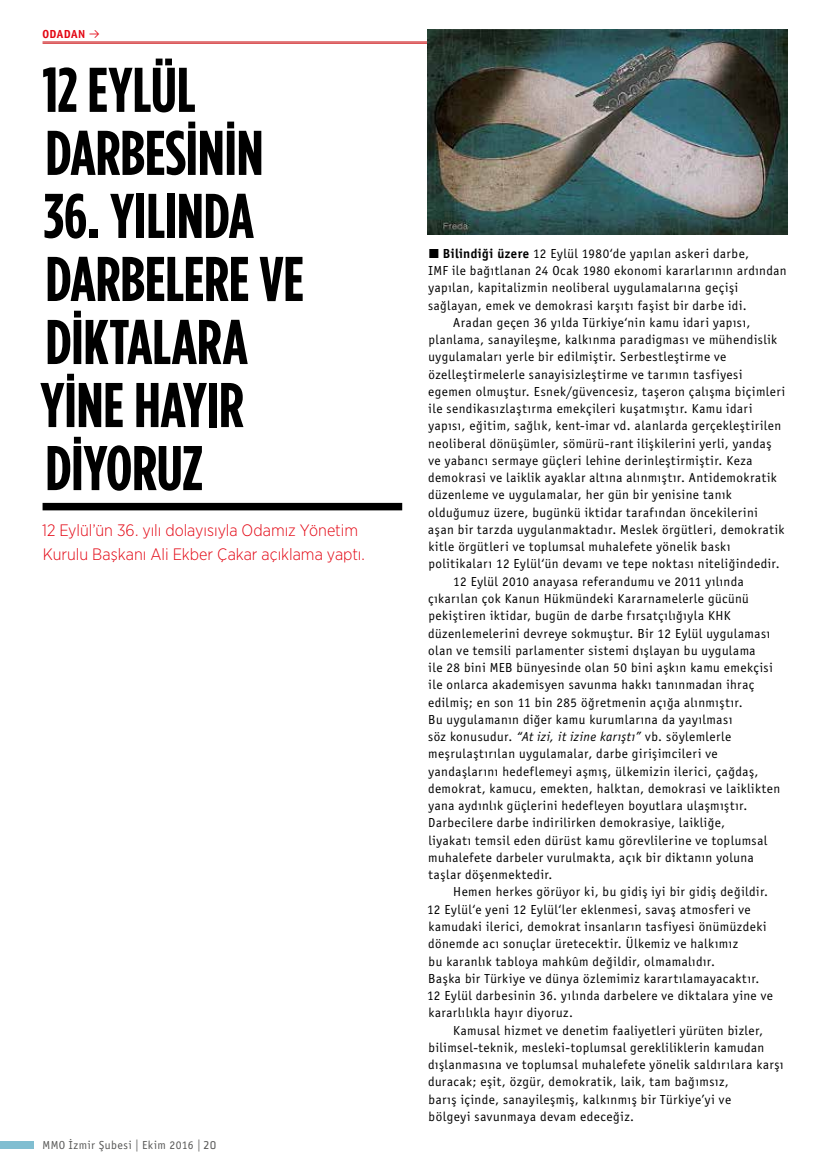
<style>
.page{position:relative;width:830px;height:1170px;background:#fff}
.page>*{position:absolute;margin:0;border:0;box-sizing:border-box;transform-origin:0 0}
.t1{font:700 63px/63px "Gotham Condensed";letter-spacing:-.005em;color:#000}
.t2{font:300 16.5px/24px "Gotham Narrow";color:#e30613}
.t3{font:13.5px "Officina Sans";letter-spacing:.035em;color:#000}
.t4{font:12px "Officina Sans";letter-spacing:.035em;color:#575756}
.t5{font:700 12px "Officina Sans";letter-spacing:.03em;color:#e30613}
.s1{font-family:"Klavika";font-weight:400}
.s2{font-family:"Klavika"}
.s3{font-family:"Klavika Arrows";font-weight:700}
.s4{font-weight:700}
.s5{font-style:italic}
</style>
<div class="page">
<div style="left:0;top:1140px;width:34px;height:8px;background:#80bed1"></div>
<hr style="left:43px;top:42px;width:744px;height:1px;background:#cd171a">
<hr style="left:43px;top:43px;width:744px;height:1px;background:#cd171a">
<div style="left:43px;top:503px;width:359px;height:7px;background:#000"></div>
<img style="left:427px;top:29px;width:360px;height:205px">
<p class="t5" style="left:43px;top:27px;width:59px">ODADAN <span class="s1">•</span></p>
<h1 class="t1" style="left:42px;top:58px;width:223px">12 EYLÜL<br>DARBESİNİN</h1>
<h1 class="t1" style="left:40px;top:184px;width:265px">36. YILINDA<br>DARBELERE VE<br>DİKTALARA<br>YİNE HAYIR<br>DİYORUZ</h1>
<p class="t2" style="left:42px;top:518px;width:324px">12 Eylül’ün 36. yılı dolayısıyla Odamız Yönetim<br>Kurulu Başkanı Ali Ekber Çakar açıklama yaptı.</p>
<p class="t4" style="left:43px;top:1137px;width:175px">MMO İzmir Şubesi <span class="s2">|</span> Ekim 2016 <span class="s2">| 20</span></p>
<p class="t3" style="left:428px;top:246px;width:322px"><span class="s3">(</span> <span class="s4">Bilindiği üzere</span> 12 Eylül 1980‘de yapılan askeri darbe,</p>
<p class="t3" style="left:428px;top:263px;width:359px">IMF ile bağıtlanan 24 Ocak 1980 ekonomi kararlarının ardından</p>
<p class="t3" style="left:428px;top:280px;width:311px">yapılan, kapitalizmin neoliberal uygulamalarına geçişi</p>
<p class="t3" style="left:428px;top:297px;width:320px">sağlayan, emek ve demokrasi karşıtı faşist bir darbe idi.</p>
<p class="t3" style="left:453px;top:315px;width:298px">Aradan geçen 36 yılda Türkiye‘nin kamu idari yapısı,</p>
<p class="t3" style="left:428px;top:332px;width:350px">planlama, sanayileşme, kalkınma paradigması ve mühendislik</p>
<p class="t3" style="left:428px;top:349px;width:299px">uygulamaları yerle bir edilmiştir. Serbestleştirme ve</p>
<p class="t3" style="left:428px;top:366px;width:315px">özelleştirmelerle sanayisizleştirme ve tarımın tasfiyesi</p>
<p class="t3" style="left:428px;top:384px;width:358px">egemen olmuştur. Esnek/güvencesiz, taşeron çalışma biçimleri</p>
<p class="t3" style="left:428px;top:401px;width:325px">ile sendikasızlaştırma emekçileri kuşatmıştır. Kamu idari</p>
<p class="t3" style="left:428px;top:418px;width:354px">yapısı, eğitim, sağlık, kent-imar vd. alanlarda gerçekleştirilen</p>
<p class="t3" style="left:428px;top:435px;width:344px">neoliberal dönüşümler, sömürü-rant ilişkilerini yerli, yandaş</p>
<p class="t3" style="left:428px;top:453px;width:325px">ve yabancı sermaye güçleri lehine derinleştirmiştir. Keza</p>
<p class="t3" style="left:428px;top:470px;width:350px">demokrasi ve laiklik ayaklar altına alınmıştır. Antidemokratik</p>
<p class="t3" style="left:428px;top:487px;width:305px">düzenleme ve uygulamalar, her gün bir yenisine tanık</p>
<p class="t3" style="left:428px;top:504px;width:331px">olduğumuz üzere, bugünkü iktidar tarafından öncekilerini</p>
<p class="t3" style="left:428px;top:522px;width:357px">aşan bir tarzda uygulanmaktadır. Meslek örgütleri, demokratik</p>
<p class="t3" style="left:428px;top:539px;width:303px">kitle örgütleri ve toplumsal muhalefete yönelik baskı</p>
<p class="t3" style="left:428px;top:556px;width:352px">politikaları 12 Eylül‘ün devamı ve tepe noktası niteliğindedir.</p>
<p class="t3" style="left:453px;top:573px;width:292px">12 Eylül 2010 anayasa referandumu ve 2011 yılında</p>
<p class="t3" style="left:428px;top:591px;width:322px">çıkarılan çok Kanun Hükmündeki Kararnamelerle gücünü</p>
<p class="t3" style="left:428px;top:608px;width:303px">pekiştiren iktidar, bugün de darbe fırsatçılığıyla KHK</p>
<p class="t3" style="left:428px;top:625px;width:343px">düzenlemelerini devreye sokmuştur. Bir 12 Eylül uygulaması</p>
<p class="t3" style="left:428px;top:642px;width:329px">olan ve temsili parlamenter sistemi dışlayan bu uygulama</p>
<p class="t3" style="left:428px;top:660px;width:345px">ile 28 bini MEB bünyesinde olan 50 bini aşkın kamu emekçisi</p>
<p class="t3" style="left:428px;top:677px;width:327px">ile onlarca akademisyen savunma hakkı tanınmadan ihraç</p>
<p class="t3" style="left:428px;top:694px;width:316px">edilmiş; en son 11 bin 285 öğretmenin açığa alınmıştır.</p>
<p class="t3" style="left:428px;top:711px;width:305px">Bu uygulamanın diğer kamu kurumlarına da yayılması</p>
<p class="t3" style="left:428px;top:729px;width:304px">söz konusudur. <span class="s5">“At izi, it izine karıştı”</span> vb. söylemlerle</p>
<p class="t3" style="left:428px;top:746px;width:291px">meşrulaştırılan uygulamalar, darbe girişimcileri ve</p>
<p class="t3" style="left:428px;top:763px;width:331px">yandaşlarını hedeflemeyi aşmış, ülkemizin ilerici, çağdaş,</p>
<p class="t3" style="left:428px;top:780px;width:353px">demokrat, kamucu, emekten, halktan, demokrasi ve laiklikten</p>
<p class="t3" style="left:428px;top:798px;width:320px">yana aydınlık güçlerini hedefleyen boyutlara ulaşmıştır.</p>
<p class="t3" style="left:428px;top:815px;width:298px">Darbecilere darbe indirilirken demokrasiye, laikliğe,</p>
<p class="t3" style="left:428px;top:832px;width:340px">liyakatı temsil eden dürüst kamu görevlilerine ve toplumsal</p>
<p class="t3" style="left:428px;top:849px;width:327px">muhalefete darbeler vurulmakta, açık bir diktanın yoluna</p>
<p class="t3" style="left:428px;top:867px;width:125px">taşlar döşenmektedir.</p>
<p class="t3" style="left:453px;top:884px;width:316px">Hemen herkes görüyor ki, bu gidiş iyi bir gidiş değildir.</p>
<p class="t3" style="left:427px;top:901px;width:325px">12 Eylül‘e yeni 12 Eylül‘ler eklenmesi, savaş atmosferi ve</p>
<p class="t3" style="left:428px;top:918px;width:339px">kamudaki ilerici, demokrat insanların tasfiyesi önümüzdeki</p>
<p class="t3" style="left:428px;top:936px;width:311px">dönemde acı sonuçlar üretecektir. Ülkemiz ve halkımız</p>
<p class="t3" style="left:428px;top:953px;width:287px">bu karanlık tabloya mahkûm değildir, olmamalıdır.</p>
<p class="t3" style="left:428px;top:970px;width:332px">Başka bir Türkiye ve dünya özlemimiz karartılamayacaktır.</p>
<p class="t3" style="left:427px;top:987px;width:347px">12 Eylül darbesinin 36. yılında darbelere ve diktalara yine ve</p>
<p class="t3" style="left:428px;top:1005px;width:146px">kararlılıkla hayır diyoruz.</p>
<p class="t3" style="left:453px;top:1022px;width:311px">Kamusal hizmet ve denetim faaliyetleri yürüten bizler,</p>
<p class="t3" style="left:428px;top:1039px;width:337px">bilimsel-teknik, mesleki-toplumsal gerekliliklerin kamudan</p>
<p class="t3" style="left:428px;top:1056px;width:357px">dışlanmasına ve toplumsal muhalefete yönelik saldırılara karşı</p>
<p class="t3" style="left:428px;top:1074px;width:302px">duracak; eşit, özgür, demokratik, laik, tam bağımsız,</p>
<p class="t3" style="left:428px;top:1091px;width:304px">barış içinde, sanayileşmiş, kalkınmış bir Türkiye’yi ve</p>
<p class="t3" style="left:428px;top:1108px;width:207px">bölgeyi savunmaya devam edeceğiz.</p>
</div>
